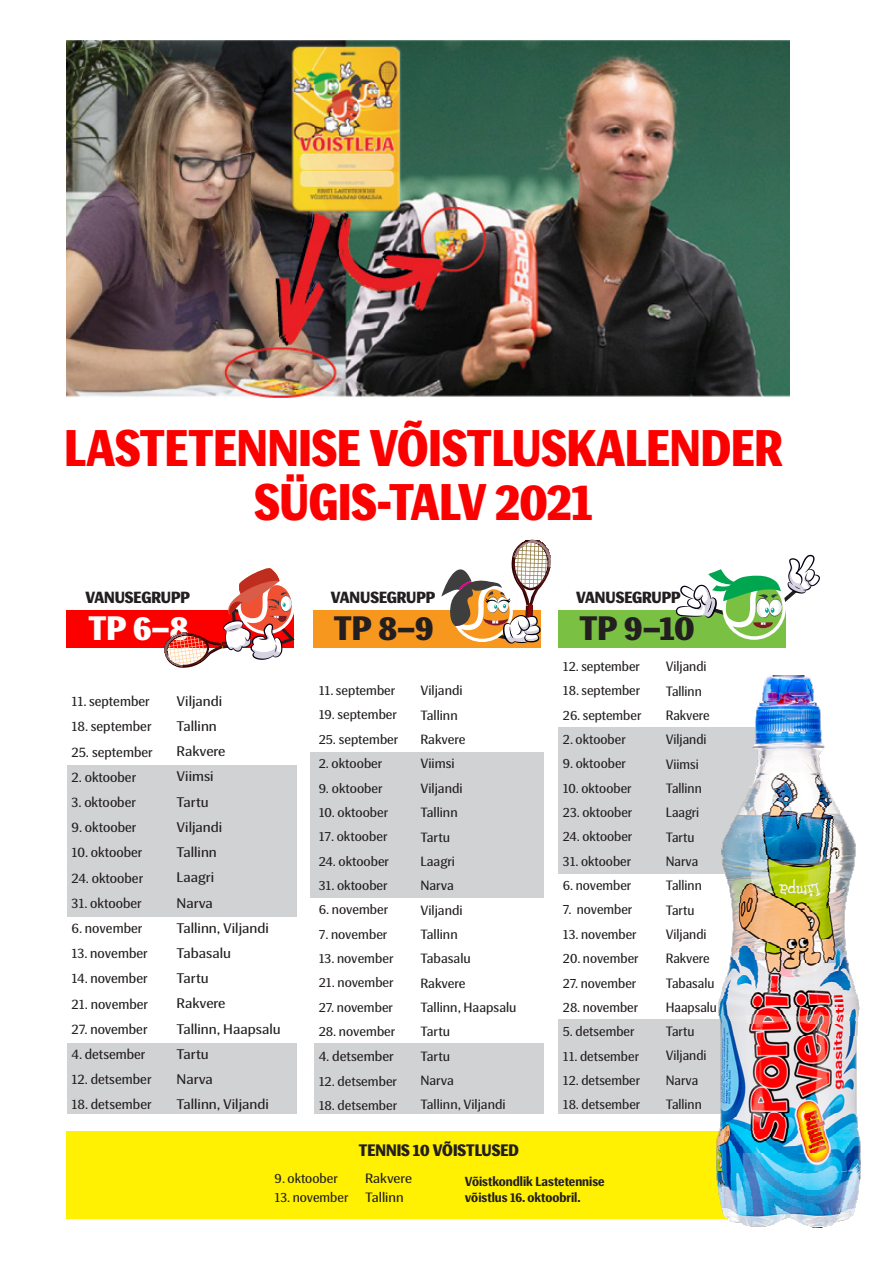
<style>
.page{position:relative;width:893px;height:1262px;background:#fff}
.page>*{position:absolute;margin:0;border:0;box-sizing:border-box;transform-origin:0 0}
.t1{font:800 51.3px/54.3px "SEB Basic";color:#fc0000;text-align:center;scale:.92 1}
.t2{font:800 33.75px "SEB Basic";color:#231f20}
.t3{font:800 33.75px "SEB Basic";color:#fff}
.t4{font:800 16.65px "SEB Basic";color:#231f20}
.t5{font:800 16.2px "SEB Basic";color:#231f20}
.t6{font:13.95px/25.2px "SEB Basic";color:#231f20;scale:1.16 1}
.t7{font:13.8px/25.2px "SEB Basic";color:#231f20;scale:1.07 1}
.t8{font:13.8px "SEB Basic";color:#231f20;scale:1.09 1}
.t9{font:13.5px/24.3px "SEB Basic";color:#231f20;scale:1.07 1}
.t10{font:13.5px/18.9px "SEB Basic";color:#231f20;scale:1.14 1}
.t11{font:13.35px "SEB Basic";color:#231f20;scale:1.09 1}
.t12{font:13.35px/24.3px "SEB Basic";color:#231f20;scale:1.11 1}
.t13{font:700 13.05px/16.4px "SEB Basic";color:#231f20}
</style>
<div class="page">
<div style="left:558px;top:1019px;width:229px;height:95px;background:#d1d2d4"></div>
<div style="left:558px;top:727px;width:229px;height:147px;background:#d1d2d4"></div>
<div style="left:311px;top:752px;width:233px;height:146px;background:#d1d2d4"></div>
<div style="left:67px;top:765px;width:230px;height:151px;background:#d1d2d4"></div>
<div style="left:314px;top:1043px;width:230px;height:71px;background:#d1d2d4"></div>
<div style="left:67px;top:1043px;width:230px;height:71px;background:#d1d2d4"></div>
<div style="left:67px;top:610px;width:227px;height:37px;background:#fc0000"></div>
<div style="left:313px;top:610px;width:227px;height:37px;background:#f8971d"></div>
<div style="left:558px;top:610px;width:227px;height:37px;background:#7ac143"></div>
<svg style="left:675px;top:555px;width:145px;height:85px"></svg>
<svg style="left:441px;top:539px;width:110px;height:105px"></svg>
<svg style="left:163px;top:568px;width:132px;height:100px"></svg>
<div style="left:67px;top:1131px;width:718px;height:87px;background:#fff101"></div>
<svg style="left:744px;top:1224px;width:28px;height:2px"></svg>
<img style="left:741px;top:1222px;width:34px;height:2px">
<svg style="left:803px;top:1223px;width:29px;height:4px"></svg>
<img style="left:799px;top:1222px;width:36px;height:1px">
<img style="left:732px;top:1221px;width:45px;height:1px">
<img style="left:797px;top:1220px;width:42px;height:2px">
<img style="left:730px;top:1220px;width:48px;height:1px">
<img style="left:730px;top:1219px;width:51px;height:1px">
<img style="left:794px;top:1218px;width:53px;height:2px">
<img style="left:727px;top:1218px;width:56px;height:1px">
<img style="left:725px;top:1217px;width:124px;height:1px">
<img style="left:716px;top:998px;width:144px;height:219px">
<img style="left:720px;top:992px;width:137px;height:6px">
<img style="left:721px;top:989px;width:134px;height:3px">
<img style="left:723px;top:985px;width:132px;height:5px">
<img style="left:724px;top:979px;width:129px;height:6px">
<img style="left:725px;top:976px;width:126px;height:3px">
<img style="left:727px;top:973px;width:124px;height:3px">
<img style="left:727px;top:970px;width:122px;height:3px">
<img style="left:729px;top:962px;width:120px;height:8px">
<img style="left:730px;top:950px;width:117px;height:12px">
<img style="left:731px;top:941px;width:114px;height:9px">
<img style="left:721px;top:844px;width:134px;height:97px">
<img style="left:723px;top:839px;width:132px;height:5px">
<img style="left:724px;top:835px;width:129px;height:4px">
<img style="left:726px;top:833px;width:125px;height:2px">
<img style="left:727px;top:831px;width:124px;height:2px">
<img style="left:727px;top:830px;width:122px;height:2px">
<img style="left:729px;top:826px;width:120px;height:4px">
<img style="left:730px;top:823px;width:117px;height:4px">
<img style="left:732px;top:822px;width:113px;height:1px">
<img style="left:733px;top:818px;width:112px;height:4px">
<img style="left:734px;top:815px;width:109px;height:4px">
<img style="left:736px;top:813px;width:105px;height:3px">
<img style="left:738px;top:810px;width:102px;height:3px">
<img style="left:739px;top:806px;width:99px;height:4px">
<img style="left:740px;top:805px;width:96px;height:2px">
<img style="left:744px;top:804px;width:92px;height:1px">
<img style="left:742px;top:801px;width:92px;height:3px">
<img style="left:745px;top:797px;width:88px;height:4px">
<img style="left:745px;top:796px;width:86px;height:2px">
<img style="left:747px;top:791px;width:83px;height:5px">
<img style="left:749px;top:787px;width:79px;height:4px">
<img style="left:750px;top:783px;width:76px;height:5px">
<img style="left:751px;top:782px;width:73px;height:2px">
<img style="left:754px;top:779px;width:70px;height:3px">
<img style="left:754px;top:775px;width:68px;height:5px">
<img style="left:755px;top:749px;width:67px;height:26px">
<img style="left:752px;top:744px;width:72px;height:5px">
<img style="left:755px;top:741px;width:67px;height:3px">
<img style="left:755px;top:709px;width:66px;height:32px">
<img style="left:757px;top:706px;width:63px;height:3px">
<img style="left:758px;top:705px;width:60px;height:2px">
<img style="left:759px;top:702px;width:57px;height:3px">
<img style="left:762px;top:684px;width:51px;height:18px">
<img style="left:764px;top:681px;width:48px;height:3px">
<img style="left:764px;top:678px;width:46px;height:4px">
<img style="left:766px;top:677px;width:43px;height:2px">
<img style="left:769px;top:676px;width:39px;height:1px">
<img style="left:67px;top:41px;width:722px;height:357px">
<h1 class="t1" style="left:64px;top:421px;width:782px">LASTETENNISE VÕISTLUSKALENDER<br>SÜGIS-TALV 2021</h1>
<p class="t5" style="left:85px;top:588px;width:106px">VANUSEGRUPP</p>
<p class="t5" style="left:331px;top:588px;width:106px">VANUSEGRUPP</p>
<p class="t5" style="left:576px;top:588px;width:106px">VANUSEGRUPP</p>
<h2 class="t3" style="left:88px;top:609px;width:101px">TP 6–8</h2>
<h2 class="t2" style="left:334px;top:609px;width:101px">TP 8–9</h2>
<h2 class="t2" style="left:579px;top:609px;width:116px">TP 9–10</h2>
<p class="t7" style="left:72px;top:690px;width:74px">11. september</p>
<p class="t7" style="left:72px;top:715px;width:76px">18. september</p>
<p class="t7" style="left:72px;top:740px;width:77px">25. ember</p>
<p class="t7" style="left:92px;top:740px;width:24px">sept</p>
<p class="t7" style="left:72px;top:765px;width:62px">2. oktoober</p>
<p class="t7" style="left:72px;top:790px;width:62px">3. oktoober</p>
<p class="t7" style="left:72px;top:815px;width:62px">9. oktoober</p>
<p class="t7" style="left:72px;top:841px;width:68px">10. oktoober</p>
<p class="t7" style="left:72px;top:866px;width:68px">24. oktoober</p>
<p class="t7" style="left:72px;top:891px;width:67px">31. oktoober</p>
<p class="t7" style="left:72px;top:916px;width:68px">6. november</p>
<p class="t7" style="left:72px;top:941px;width:72px">13. november</p>
<p class="t7" style="left:72px;top:967px;width:72px">14. november</p>
<p class="t7" style="left:72px;top:992px;width:73px">21. november<br>2 n</p>
<p class="t7" style="left:79px;top:1017px;width:66px">7. ovember</p>
<p class="t7" style="left:72px;top:1042px;width:70px">4. detsember</p>
<p class="t7" style="left:72px;top:1067px;width:76px">12. detsember</p>
<p class="t7" style="left:72px;top:1092px;width:76px">18. detsember</p>
<p class="t6" style="left:176px;top:689px;width:91px">Viljandi<br>Tallinn<br>Rakvere<br>Viimsi<br>Tartu<br>Viljandi<br>Tallinn<br>Laagri<br>Narva<br>Tallinn, Viljandi<br>Tabasalu<br>Tartu<br>Rakvere<br>Tallinn, Haapsalu<br>Tartu<br>Narva<br>Tallinn, Viljandi</p>
<p class="t11" style="left:319px;top:685px;width:72px">11. september</p>
<p class="t11" style="left:319px;top:709px;width:73px">19. september</p>
<p class="t11" style="left:319px;top:733px;width:74px">25. ember</p>
<p class="t11" style="left:339px;top:733px;width:23px">sept</p>
<p class="t11" style="left:319px;top:758px;width:60px">2. oktoober</p>
<p class="t11" style="left:319px;top:782px;width:60px">9. oober</p>
<p class="t11" style="left:332px;top:782px;width:18px">okt</p>
<p class="t11" style="left:319px;top:807px;width:65px">10. oktoober</p>
<p class="t11" style="left:319px;top:831px;width:65px">17. oktoober</p>
<p class="t11" style="left:319px;top:855px;width:66px">24. oktoober</p>
<p class="t11" style="left:319px;top:880px;width:65px">31. oktoober</p>
<p class="t11" style="left:319px;top:904px;width:65px">6. november</p>
<p class="t11" style="left:319px;top:928px;width:64px">7. november</p>
<p class="t11" style="left:319px;top:953px;width:70px">13. november</p>
<p class="t11" style="left:319px;top:977px;width:70px">21. november</p>
<p class="t11" style="left:319px;top:1001px;width:70px">27. november</p>
<p class="t11" style="left:319px;top:1026px;width:72px">28. november</p>
<p class="t8" style="left:319px;top:1050px;width:70px">4. detsember</p>
<p class="t11" style="left:319px;top:1075px;width:73px">12. detsember</p>
<p class="t11" style="left:319px;top:1100px;width:73px">18. detsember</p>
<p class="t12" style="left:420px;top:679px;width:88px">Viljandi<br>Tallinn<br>Rakvere<br>Viimsi<br>Viljandi<br>Tallinn<br>Tartu<br>Laagri<br>Narva<br>Viljandi<br>Tallinn<br>Tabasalu<br>Rakvere<br>Tallinn, Haapsalu<br>Tartu<br>Tartu<br>Narva<br>Tallinn, Viljandi</p>
<p class="t9" style="left:563px;top:655px;width:73px">12. september</p>
<p class="t9" style="left:563px;top:679px;width:74px">18. september</p>
<p class="t9" style="left:563px;top:703px;width:75px">26. september</p>
<p class="t9" style="left:563px;top:728px;width:60px">2. oktoober</p>
<p class="t9" style="left:563px;top:752px;width:60px">9. oktoober</p>
<p class="t9" style="left:563px;top:777px;width:66px">10. oktoober</p>
<p class="t9" style="left:563px;top:801px;width:66px">23. oktoober</p>
<p class="t9" style="left:563px;top:825px;width:66px">24. oktoober</p>
<p class="t9" style="left:563px;top:850px;width:65px">31. oktoober<br>6 n. ovember</p>
<p class="t9" style="left:563px;top:898px;width:66px">7. november</p>
<p class="t9" style="left:563px;top:923px;width:70px">13. november</p>
<p class="t9" style="left:563px;top:947px;width:72px">20. november</p>
<p class="t9" style="left:563px;top:971px;width:70px">27. november</p>
<p class="t9" style="left:563px;top:996px;width:72px">28. november</p>
<p class="t9" style="left:563px;top:1020px;width:68px">5. detsember</p>
<p class="t9" style="left:563px;top:1044px;width:73px">11. detsember</p>
<p class="t9" style="left:563px;top:1069px;width:74px">12. detsember</p>
<p class="t9" style="left:563px;top:1093px;width:74px">18. detsember</p>
<p class="t9" style="left:274px;top:1167px;width:60px">9. oktoober</p>
<p class="t9" style="left:274px;top:1186px;width:70px">13. november</p>
<p class="t4" style="left:359px;top:1140px;width:161px">TENNIS 10 VÕISTLUSED</p>
<p class="t13" style="left:465px;top:1172px;width:141px">Võistkondlik Lastetennise võistlus 16. oktoobril.</p>
<p class="t10" style="left:365px;top:1169px;width:43px">Rakvere<br>Tallinn</p>
<p class="t9" style="left:665px;top:655px;width:49px">Viljandi<br>Tallinn<br>Rakvere<br>Viljandi<br>Viimsi<br>Tallinn<br>Laagri<br>Tartu<br>Narva<br>Tallinn<br>Tartu<br>Viljandi<br>Rakvere<br>Tabasalu<br>Haapsalu<br>Tartu<br>Viljandi<br>Narva<br>Tallinn</p>
</div>
